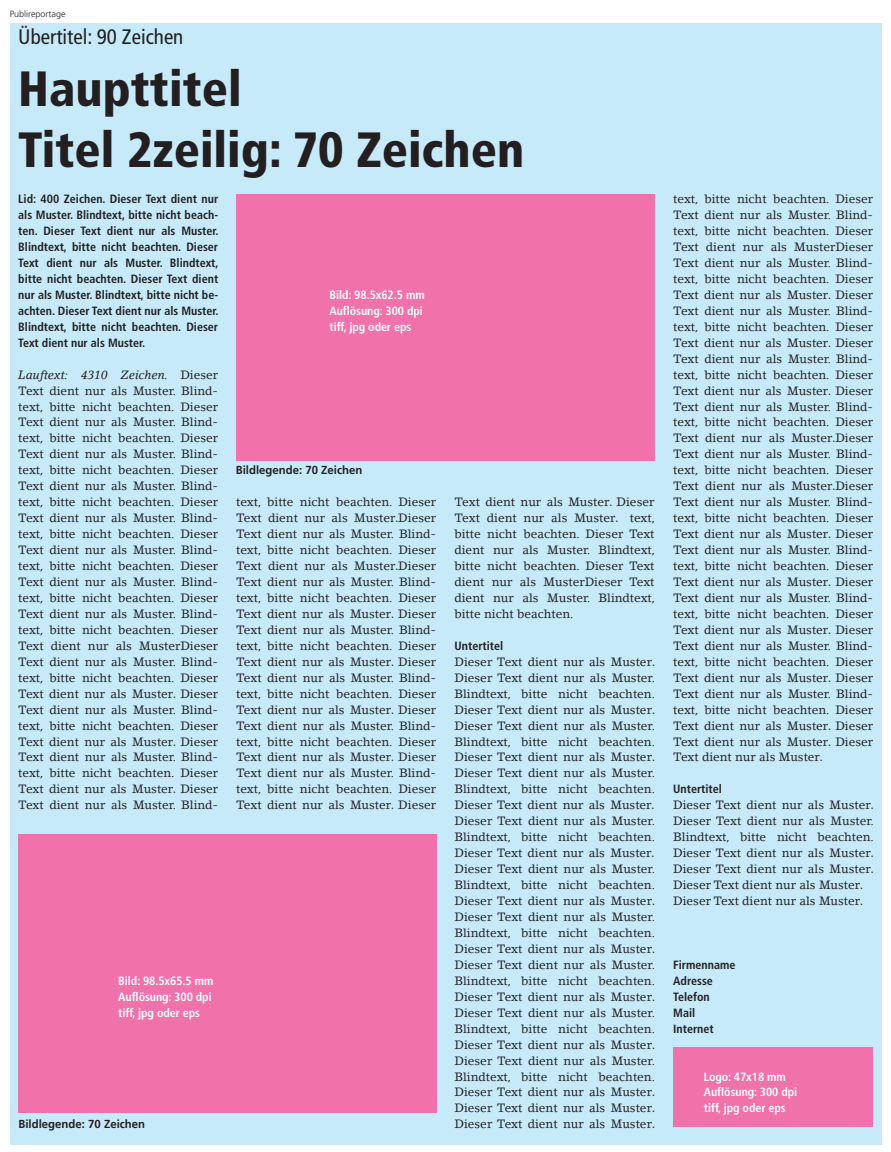
<style>
.page{position:relative;width:891px;height:1152px;background:#fff}
.page>*{position:absolute;margin:0;border:0;box-sizing:border-box;transform-origin:0 0}
.Titel{font:900 condensed 49.5px "Frutiger";color:#231f20}
.t1{font:condensed 21px "Frutiger";color:#231f20}
.Publi_Lauftext{font:12px/15.9px "Lino Letter";color:#231f20;text-align:justify}
.Publi_Lead{font:700 condensed 12px/15.9px "Frutiger";color:#231f20;text-align:justify}
.Agenda_Box_Lauftext{font:700 condensed 12px "Frutiger";letter-spacing:-.005em;color:#fff}
.Agenda_Box_Lauftext-2{font:700 condensed 12px "Frutiger";color:#231f20}
.Publi_Lauftext-2{font:700 condensed 12px "Frutiger";color:#231f20}
.Legende{font:700 11.7px "Frutiger";color:#231f20}
.Anzeigen{font:300 9px "Frutiger";color:#231f20}
.s1{font-style:italic}
.s2{font-family:"Frutiger";font-stretch:condensed}
</style>
<div class="page">
<div style="left:10px;top:23px;width:872px;height:1121px;background:#c6eafa"></div>
<div style="left:236px;top:194px;width:418px;height:266px;background:#f171ab"></div>
<div style="left:19px;top:834px;width:418px;height:279px;background:#f171ab"></div>
<div style="left:673px;top:1047px;width:200px;height:80px;background:#f171ab"></div>
<p class="Anzeigen" style="left:10px;top:9px;width:57px">Publireportage</p>
<p class="t1" style="left:18px;top:25px;width:167px">Übertitel: 90 Zeichen</p>
<p class="Titel" style="left:18px;top:59px;width:225px">Haupttitel</p>
<p class="Titel" style="left:18px;top:120px;width:507px">Titel 2zeilig: 70 Zeichen</p>
<p class="Publi_Lead" style="left:18px;top:191px;width:202px">Lid: 400 Zeichen. Dieser Text dient nur als Muster. Blindtext, bitte nicht beach&shy;ten. Dieser Text dient nur als Muster.<br>Blindtext, bitte nicht beachten. Dieser Text dient nur als Muster. Blindtext, bitte nicht beachten. Dieser Text dient nur als Muster. Blindtext, bitte nicht be&shy;achten. Dieser Text dient nur als Muster.<br>Blindtext, bitte nicht beachten. Dieser Text dient nur als Muster.</p>
<p class="Publi_Lauftext" style="left:18px;top:366px;width:201px"><span class="s1">Lauftext: 4310 Zeichen.</span> Dieser Text dient nur als Muster. Blind&shy;text, bitte nicht beachten. Dieser Text dient nur als Muster. Blind&shy;text, bitte nicht beachten. Dieser Text dient nur als Muster. Blind&shy;text, bitte nicht beachten. Dieser Text dient nur als Muster. Blind&shy;text, bitte nicht beachten. Dieser Text dient nur als Muster. Blind&shy;text, bitte nicht beachten. Dieser Text dient nur als Muster. Blind&shy;text, bitte nicht beachten. Dieser Text dient nur als Muster. Blind&shy;text, bitte nicht beachten. Dieser Text dient nur als Muster. Blind&shy;text, bitte nicht beachten. Dieser Text dient nur als MusterDieser Text dient nur als Muster. Blind&shy;text, bitte nicht beachten. Dieser Text dient nur als Muster<span class="s2">.</span> Dieser Text dient nur als Muster. Blind&shy;text, bitte nicht beachten. Dieser Text dient nur als Muster<span class="s2">.</span> Dieser Text dient nur als Muster. Blind&shy;text, bitte nicht beachten. Dieser Text dient nur als Muster<span class="s2">.</span> Dieser Text dient nur als Muster. Blind-</p>
<p class="Agenda_Box_Lauftext" style="left:118px;top:973px;width:97px">Bild: 98.5x65.5 mm</p>
<p class="Agenda_Box_Lauftext" style="left:118px;top:989px;width:95px">Auflösung: 300 dpi</p>
<p class="Agenda_Box_Lauftext" style="left:118px;top:1005px;width:83px">tiff, jpg oder eps</p>
<p class="Legende" style="left:19px;top:1117px;width:128px">Bildlegende: 70 Zeichen</p>
<p class="Agenda_Box_Lauftext" style="left:329px;top:287px;width:97px">Bild: 98.5x62.5 mm</p>
<p class="Agenda_Box_Lauftext" style="left:329px;top:303px;width:95px">Auflösung: 300 dpi</p>
<p class="Agenda_Box_Lauftext" style="left:329px;top:319px;width:83px">tiff, jpg oder eps</p>
<p class="Legende" style="left:236px;top:463px;width:128px">Bildlegende: 70 Zeichen</p>
<p class="Publi_Lauftext" style="left:236px;top:494px;width:201px">text, bitte nicht beachten. Dieser Text dient nur als Muster<span class="s2">.</span>Dieser Text dient nur als Muster. Blind&shy;text, bitte nicht beachten. Dieser Text dient nur als Muster<span class="s2">.</span>Dieser Text dient nur als Muster. Blind&shy;text, bitte nicht beachten. Dieser Text dient nur als Muster<span class="s2">.</span> Dieser Text dient nur als Muster. Blind&shy;text, bitte nicht beachten. Dieser Text dient nur als Muster<span class="s2">.</span> Dieser Text dient nur als Muster. Blind&shy;text, bitte nicht beachten. Dieser Text dient nur als Muster<span class="s2">.</span> Dieser Text dient nur als Muster. Blind&shy;text, bitte nicht beachten. Dieser Text dient nur als Muster<span class="s2">.</span> Dieser Text dient nur als Muster. Blind&shy;text, bitte nicht beachten. Dieser Text dient nur als Muster<span class="s2">.</span> Dieser</p>
<p class="Publi_Lauftext" style="left:454px;top:494px;width:202px">Text dient nur als Muster<span class="s2">.</span> Dieser Text dient nur als Muster<span class="s2">.</span> text, bitte nicht beachten. Dieser Text dient nur als Muster. Blindtext, bitte nicht beachten. Dieser Text dient nur als MusterDieser Text dient nur als Muster. Blindtext, bitte nicht beachten.</p>
<p class="Publi_Lauftext-2" style="left:454px;top:638px;width:50px">Untertitel</p>
<p class="Publi_Lauftext" style="left:454px;top:653px;width:202px">Dieser Text dient nur als Muster<span class="s2">.<br></span>Dieser Text dient nur als Muster.<br>Blindtext, bitte nicht beachten.<br>Dieser Text dient nur als Muster<span class="s2">.<br></span>Dieser Text dient nur als Muster.<br>Blindtext, bitte nicht beachten.<br>Dieser Text dient nur als Muster<span class="s2">.<br></span>Dieser Text dient nur als Muster.<br>Blindtext, bitte nicht beachten.<br>Dieser Text dient nur als Muster<span class="s2">.<br></span>Dieser Text dient nur als Muster.<br>Blindtext, bitte nicht beachten.<br>Dieser Text dient nur als Muster<span class="s2">.<br></span>Dieser Text dient nur als Muster.<br>Blindtext, bitte nicht beachten.<br>Dieser Text dient nur als Muster<span class="s2">.<br></span>Dieser Text dient nur als Muster.<br>Blindtext, bitte nicht beachten.<br>Dieser Text dient nur als Muster<span class="s2">.<br></span>Dieser Text dient nur als Muster.<br>Blindtext, bitte nicht beachten.<br>Dieser Text dient nur als Muster<span class="s2">.<br></span>Dieser Text dient nur als Muster.<br>Blindtext, bitte nicht beachten.<br>Dieser Text dient nur als Muster<span class="s2">.<br></span>Dieser Text dient nur als Muster.<br>Blindtext, bitte nicht beachten.<br>Dieser Text dient nur als Muster<span class="s2">.<br></span>Dieser Text dient nur als Muster<span class="s2">.<br></span>Dieser Text dient nur als Muster<span class="s2">.</span></p>
<p class="Publi_Lauftext" style="left:673px;top:191px;width:201px">text, bitte nicht beachten. Dieser Text dient nur als Muster. Blind&shy;text, bitte nicht beachten. Dieser Text dient nur als MusterDieser Text dient nur als Muster. Blind&shy;text, bitte nicht beachten. Dieser Text dient nur als Muster<span class="s2">.</span> Dieser Text dient nur als Muster. Blind&shy;text, bitte nicht beachten. Dieser Text dient nur als Muster<span class="s2">.</span> Dieser Text dient nur als Muster. Blind&shy;text, bitte nicht beachten. Dieser Text dient nur als Muster<span class="s2">.</span> Dieser Text dient nur als Muster. Blind&shy;text, bitte nicht beachten. Dieser Text dient nur als Muster<span class="s2">.</span>Dieser Text dient nur als Muster. Blind&shy;text, bitte nicht beachten. Dieser Text dient nur als Muster<span class="s2">.</span>Dieser Text dient nur als Muster. Blind&shy;text, bitte nicht beachten. Dieser Text dient nur als Muster<span class="s2">.</span> Dieser Text dient nur als Muster. Blind&shy;text, bitte nicht beachten. Dieser Text dient nur als Muster<span class="s2">.</span> Dieser Text dient nur als Muster. Blind&shy;text, bitte nicht beachten. Dieser Text dient nur als Muster<span class="s2">.</span> Dieser Text dient nur als Muster. Blind&shy;text, bitte nicht beachten. Dieser Text dient nur als Muster<span class="s2">.</span> Dieser Text dient nur als Muster. Blind&shy;text, bitte nicht beachten. Dieser Text dient nur als Muster<span class="s2">.</span> Dieser Text dient nur als Muster<span class="s2">.</span> Dieser Text dient nur als Muster<span class="s2">.</span></p>
<p class="Publi_Lauftext-2" style="left:673px;top:782px;width:50px">Untertitel</p>
<p class="Publi_Lauftext" style="left:673px;top:797px;width:202px">Dieser Text dient nur als Muster<span class="s2">.<br></span>Dieser Text dient nur als Muster.<br>Blindtext, bitte nicht beachten.<br>Dieser Text dient nur als Muster<span class="s2">.<br></span>Dieser Text dient nur als Muster<span class="s2">.<br></span>Dieser Text dient nur als Muster<span class="s2">.</span></p>
<p class="Publi_Lauftext" style="left:673px;top:892px;width:191px">Dieser Text dient nur als Muster<span class="s2">.</span></p>
<p class="Agenda_Box_Lauftext-2" style="left:673px;top:957px;width:64px">Firmenname</p>
<p class="Agenda_Box_Lauftext-2" style="left:673px;top:973px;width:41px">Adresse</p>
<p class="Agenda_Box_Lauftext-2" style="left:673px;top:989px;width:38px">Telefon</p>
<p class="Agenda_Box_Lauftext-2" style="left:673px;top:1005px;width:24px">Mail</p>
<p class="Agenda_Box_Lauftext-2" style="left:673px;top:1021px;width:42px">Internet</p>
<p class="Agenda_Box_Lauftext" style="left:704px;top:1069px;width:83px">Logo: 47x18 mm</p>
<p class="Agenda_Box_Lauftext" style="left:704px;top:1085px;width:95px">Auflösung: 300 dpi</p>
<p class="Agenda_Box_Lauftext" style="left:704px;top:1101px;width:83px">tiff, jpg oder eps</p>
</div>
